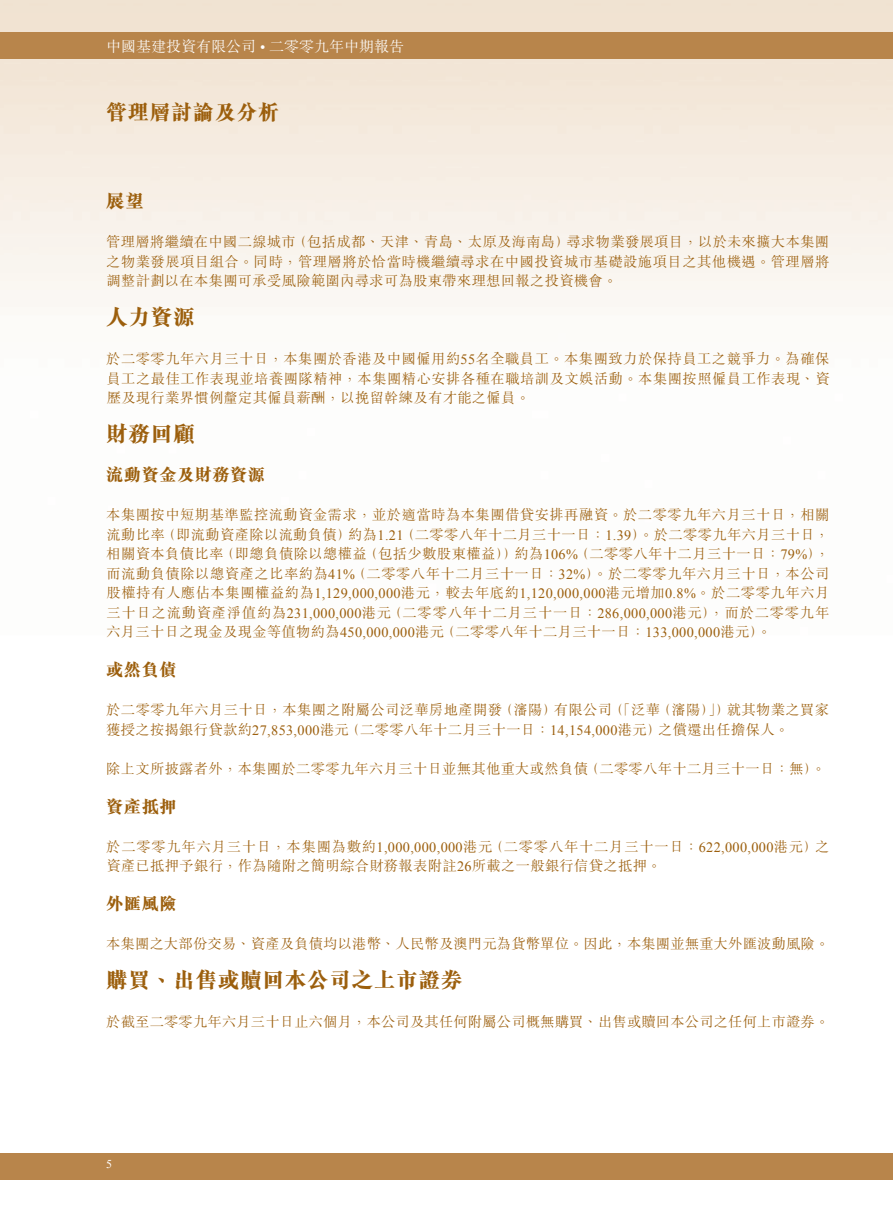
<style>
.page{position:relative;width:893px;height:1212px;background:#fff}
.page>*{position:absolute;margin:0;border:0;box-sizing:border-box;transform-origin:0 0}
.t1{font:800 21.75px "M Sung HK";letter-spacing:.025em;color:#9c5f0d}
.t2{font:800 21px "M Sung HK";letter-spacing:.035em;color:#9c5f0d}
.t3{font:800 18.75px "M Sung HK";color:#9c5f0d}
.t4{font:800 17.25px "M Sung HK";letter-spacing:.025em;color:#9c5f0d}
.t5{font:300 15px "M Sung HK";color:#fff}
.t6{font:300 14.25px/19.5px "M Sung HK";letter-spacing:.025em;color:#9c5f0d;text-align:justify}
.t7{font:12px "Times New Roman";color:#fff}
.s1{font-family:"Times New Roman";font-weight:400}
</style>
<div class="page">
<img style="left:0;top:0;width:893px;height:1180px">
<div style="left:0;top:33px;width:893px;height:26px;background:#b8854b"></div>
<div style="left:0;top:1153px;width:893px;height:26px;background:#b8854b"></div>
<p class="t5" style="left:106px;top:36px;width:299px">中國基建投資有限公司 <span class="s1">•</span> 二零零九年中期報告</p>
<h2 class="t2" style="left:106px;top:97px;width:174px">管理層討論及分析</h2>
<h3 class="t3" style="left:106px;top:188px;width:39px">展望</h3>
<p class="t6" style="left:106px;top:232px;width:725px">管理層將繼續在中國二線城市（包括成都、天津、青島、太原及海南島）尋求物業發展項目，以於未來擴大本集團之物業發展項目組合。同時，管理層將於恰當時機繼續尋求在中國投資城市基礎設施項目之其他機遇。管理層將調整計劃以在本集團可承受風險範圍內尋求可為股東帶來理想回報之投資機會。</p>
<h1 class="t1" style="left:106px;top:302px;width:90px">人力資源</h1>
<p class="t6" style="left:106px;top:349px;width:725px">於二零零九年六月三十日，本集團於香港及中國僱用約<span class="s1">55</span>名全職員工。本集團致力於保持員工之競爭力。為確保員工之最佳工作表現並培養團隊精神，本集團精心安排各種在職培訓及文娛活動。本集團按照僱員工作表現、資歷及現行業界慣例釐定其僱員薪酬，以挽留幹練及有才能之僱員。</p>
<h1 class="t1" style="left:106px;top:419px;width:90px">財務回顧</h1>
<p class="t4" style="left:106px;top:463px;width:160px">流動資金及財務資源</p>
<p class="t6" style="left:106px;top:505px;width:725px">本集團按中短期基準監控流動資金需求，並於適當時為本集團借貸安排再融資。於二零零九年六月三十日，相關流動比率（即流動資產除以流動負債）約為<span class="s1">1.21</span>（二零零八年十二月三十一日：<span class="s1">1.39</span>）。於二零零九年六月三十日，相關資本負債比率（即總負債除以總權益（包括少數股東權益））約為<span class="s1">106%</span>（二零零八年十二月三十一日：<span class="s1">79%</span>），而流動負債除以總資產之比率約為<span class="s1">41%</span>（二零零八年十二月三十一日：<span class="s1">32%</span>）。於二零零九年六月三十日，本公司股權持有人應佔本集團權益約為<span class="s1">1,129,000,000</span>港元，較去年底約<span class="s1">1,120,000,000</span>港元增加<span class="s1">0.8%</span>。於二零零九年六月三十日之流動資產淨值約為<span class="s1">231,000,000</span>港元（二零零八年十二月三十一日：<span class="s1">286,000,000</span>港元），而於二零零九年六月三十日之現金及現金等值物約為<span class="s1">450,000,000</span>港元（二零零八年十二月三十一日：<span class="s1">133,000,000</span>港元）。</p>
<p class="t4" style="left:106px;top:658px;width:72px">或然負債</p>
<p class="t6" style="left:106px;top:700px;width:724px">於二零零九年六月三十日，本集團之附屬公司泛華房地產開發（瀋陽）有限公司（「泛華（瀋陽）」）就其物業之買家獲授之按揭銀行貸款約<span class="s1">27,853,000</span>港元（二零零八年十二月三十一日：<span class="s1">14,154,000</span>港元）之償還出任擔保人。</p>
<p class="t6" style="left:106px;top:758px;width:721px">除上文所披露者外，本集團於二零零九年六月三十日並無其他重大或然負債（二零零八年十二月三十一日：無）。</p>
<p class="t4" style="left:106px;top:794px;width:72px">資產抵押</p>
<p class="t6" style="left:106px;top:836px;width:724px">於二零零九年六月三十日，本集團為數約<span class="s1">1,000,000,000</span>港元（二零零八年十二月三十一日：<span class="s1">622,000,000</span>港元）之資產已抵押予銀行，作為隨附之簡明綜合財務報表附註<span class="s1">26</span>所載之一般銀行信貸之抵押。</p>
<p class="t4" style="left:106px;top:892px;width:72px">外匯風險</p>
<p class="t6" style="left:106px;top:934px;width:724px">本集團之大部份交易、資產及負債均以港幣、人民幣及澳門元為貨幣單位。因此，本集團並無重大外匯波動風險。</p>
<h1 class="t1" style="left:106px;top:965px;width:358px">購買、出售或贖回本公司之上市證券</h1>
<p class="t6" style="left:106px;top:1012px;width:724px">於截至二零零九年六月三十日止六個月，本公司及其任何附屬公司概無購買、出售或贖回本公司之任何上市證券。</p>
<p class="t7" style="left:106px;top:1156px;width:7px">5</p>
</div>
